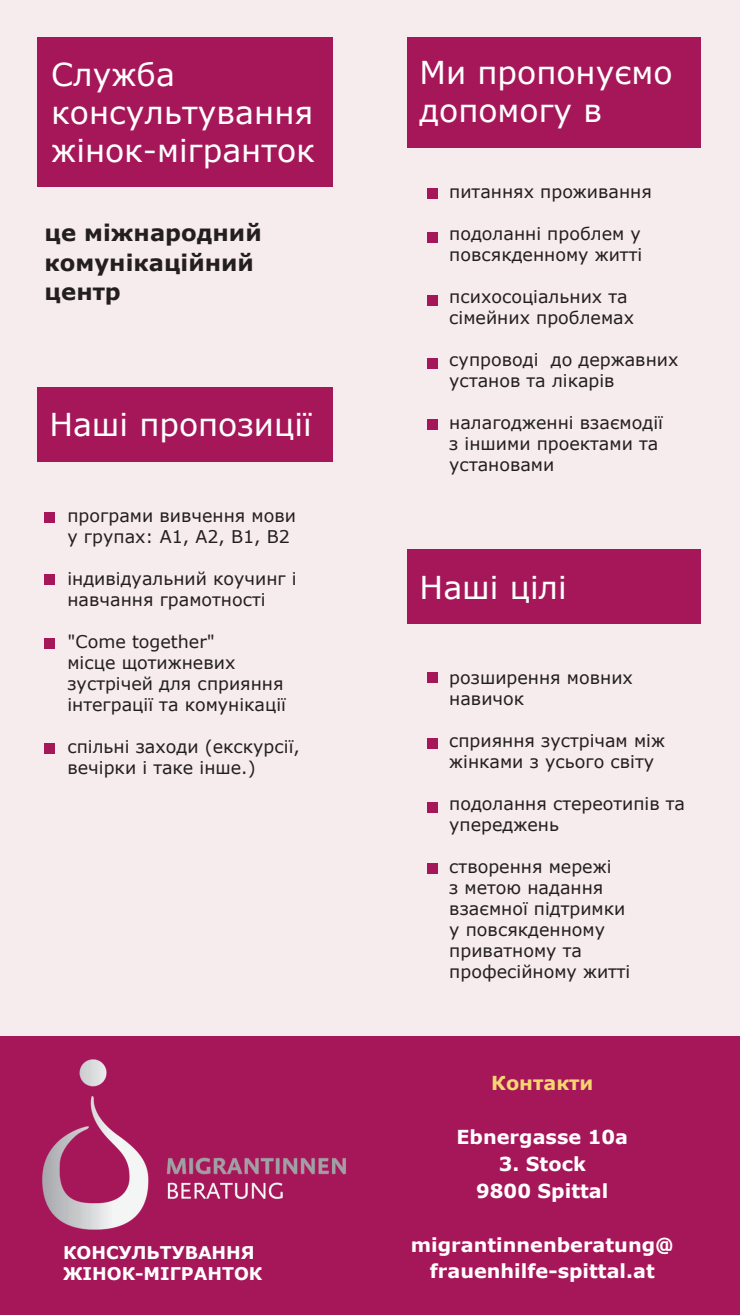
<style>
.page{position:relative;width:740px;height:1315px;background:#fff}
.page>*{position:absolute;margin:0;border:0;box-sizing:border-box;transform-origin:0 0}
.t1{font:31.5px/37.8px "Verdana";color:#fff}
.t2{font:700 22.75px/29.8px "Verdana";color:#231f20}
.t3{font:700 19.25px/26.9px "Verdana";color:#fff;text-align:center}
.t4{font:700 19.25px "Verdana";color:#f5d66f}
.t5{font:17.5px/21px "Verdana";color:#231f20}
.t6{font:700 17.5px/21px "Verdana";color:#fff}
</style>
<div class="page">
<div style="left:0;top:0;width:739px;height:1037px;background:#f6ebed"></div>
<div style="left:0;top:1036px;width:739px;height:279px;background:#a61759"></div>
<div style="left:37px;top:37px;width:295px;height:149px;background:#a61759"></div>
<div style="left:37px;top:387px;width:295px;height:74px;background:#a61759"></div>
<div style="left:407px;top:37px;width:293px;height:111px;background:#a61759"></div>
<div style="left:407px;top:549px;width:293px;height:75px;background:#a61759"></div>
<div style="left:426px;top:188px;width:11px;height:10px;background:#a61759"></div>
<div style="left:427px;top:420px;width:10px;height:10px;background:#a61759"></div>
<div style="left:426px;top:232px;width:11px;height:10px;background:#a61759"></div>
<div style="left:427px;top:295px;width:10px;height:10px;background:#a61759"></div>
<div style="left:426px;top:358px;width:11px;height:11px;background:#a61759"></div>
<div style="left:426px;top:672px;width:11px;height:11px;background:#a61759"></div>
<div style="left:426px;top:738px;width:11px;height:10px;background:#a61759"></div>
<div style="left:427px;top:802px;width:10px;height:10px;background:#a61759"></div>
<div style="left:427px;top:863px;width:10px;height:11px;background:#a61759"></div>
<div style="left:45px;top:512px;width:10px;height:10px;background:#a61759"></div>
<div style="left:45px;top:638px;width:10px;height:10px;background:#a61759"></div>
<div style="left:45px;top:743px;width:10px;height:11px;background:#a61759"></div>
<div style="left:45px;top:574px;width:10px;height:11px;background:#a61759"></div>
<img style="left:42px;top:1059px;width:304px;height:171px">
<h1 class="t1" style="left:51px;top:56px;width:265px">Служба консультування жінок-мігранток</h1>
<h2 class="t2" style="left:45px;top:217px;width:218px">це міжнародний комунікаційний центр</h2>
<h1 class="t1" style="left:49px;top:406px;width:264px">Наші пропозиції</h1>
<p class="t5" style="left:67px;top:505px;width:230px">програми вивчення мови у групах: A1, A2, B1, B2</p>
<p class="t5" style="left:67px;top:568px;width:231px">індивідуальний коучинг і навчання грамотності</p>
<p class="t5" style="left:67px;top:631px;width:220px">"Come together"<br>місце щотижневих зустрічей для сприяння інтеграції та комунікації</p>
<p class="t5" style="left:67px;top:736px;width:234px">спільні заходи (екскурсії, вечірки і таке інше.)</p>
<p class="t6" style="left:63px;top:1241px;width:201px">КОНСУЛЬТУВАННЯ<br>ЖІНОК-МІГРАНТОК</p>
<h1 class="t1" style="left:419px;top:54px;width:254px">Ми пропонуємо допомогу в</h1>
<p class="t5" style="left:449px;top:181px;width:204px">питаннях проживання</p>
<p class="t5" style="left:449px;top:223px;width:194px">подоланні проблем у повсякденному житті</p>
<p class="t5" style="left:449px;top:286px;width:186px">психосоціальних та сімейних проблемах</p>
<p class="t5" style="left:449px;top:349px;width:230px">супроводі до державних установ та лікарів</p>
<p class="t5" style="left:449px;top:412px;width:215px">налагодженні взаємодії з іншими проектами та установами</p>
<h1 class="t1" style="left:419px;top:568px;width:149px">Наші цілі</h1>
<p class="t5" style="left:449px;top:667px;width:185px">розширення мовних навичок</p>
<p class="t5" style="left:449px;top:730px;width:217px">cприяння зустрічам між жінками з усього світу</p>
<p class="t5" style="left:449px;top:793px;width:237px">подолання стереотипів та упереджень</p>
<p class="t5" style="left:449px;top:856px;width:182px">створення мережі<br>з метою надання взаємної підтримки у повсякденному приватному та професійному житті</p>
<p class="t4" style="left:491px;top:1069px;width:104px">Контакти</p>
<p class="t3" style="left:456px;top:1122px;width:173px">Ebnergasse 10a</p>
<p class="t3" style="left:476px;top:1149px;width:134px">3. Stock<br>9800 Spittal</p>
<p class="t3" style="left:410px;top:1230px;width:264px">migrantinnenberatung@ frauenhilfe-spittal.at</p>
</div>
